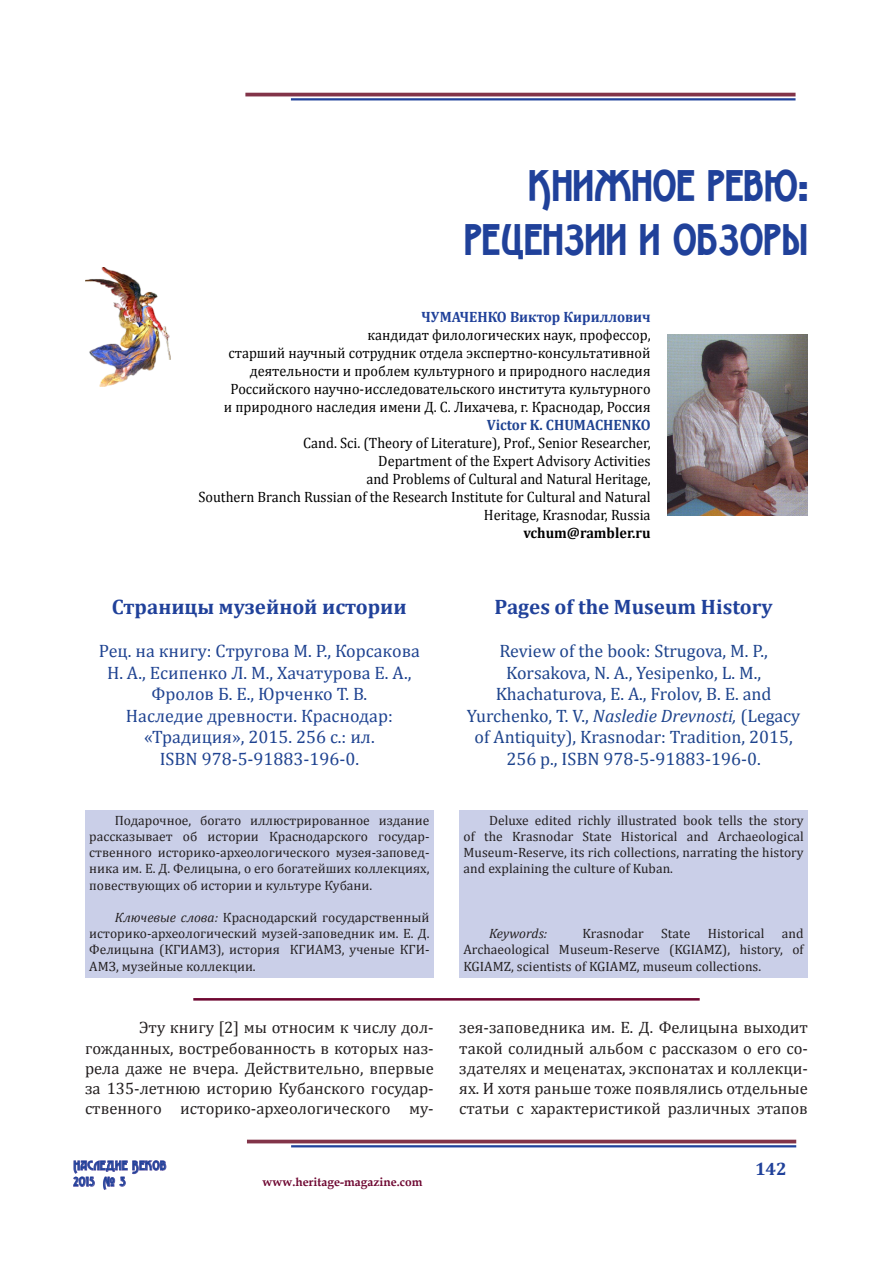
<style>
.page{position:relative;width:893px;height:1263px;background:#fff}
.page>*{position:absolute;margin:0;border:0;box-sizing:border-box;transform-origin:0 0}
.t1{font:45px "Advokat Modern";color:#20419a}
.t2{font:700 21px "Cambria";color:#20419a}
.t3{font:18px/21.6px "Cambria";color:#1e448d;text-align:center}
.t4{font:18px/21.6px "Cambria";color:#1f4391;text-align:center}
.t5{font:700 18px "Cambria";color:#20419a}
.t6{font:16.5px/20.2px "Cambria";color:#231f20;text-align:justify}
.t7{font:15px/18px "Cambria";color:#000001;text-align:right;scale:.95 1}
.t8{font:700 15px "Cambria";color:#20419a;scale:.95 1}
.t9{font:700 15px "Cambria";color:#1f4391;scale:.95 1}
.t10{font:700 15px "Cambria";color:#000001;scale:.95 1}
.t11{font:13.5px/16.2px "Cambria";letter-spacing:.005em;color:#231f20;text-align:justify}
.t12{font:13.5px/16.2px "Advokat Modern";letter-spacing:.03em;color:#20419a}
.t13{font:italic 13.5px "Cambria";letter-spacing:.005em;color:#231f20}
.t14{font:700 12px "Book Antiqua";color:#6e0731}
.s1{font-style:italic}
</style>
<div class="page">
<hr style="left:247px;top:1140px;width:549px;height:3px;background:#823449">
<hr style="left:291px;top:1145px;width:505px;height:2px;background:#20419a">
<svg style="left:73px;top:1160px;width:94px;height:30px"></svg>
<hr style="left:245px;top:93px;width:550px;height:3px;background:#823449">
<hr style="left:291px;top:98px;width:504px;height:2px;background:#20419a">
<img style="left:85px;top:268px;width:85px;height:119px">
<div style="left:459px;top:810px;width:349px;height:168px;background:#cacfe8"></div>
<div style="left:85px;top:810px;width:349px;height:168px;background:#cacfe8"></div>
<hr style="left:193px;top:998px;width:507px;height:2px;background:#6e0731">
<img style="left:668px;top:335px;width:140px;height:181px">
<p class="t1" style="left:527px;top:161px;width:282px">Книжное ревю:</p>
<p class="t1" style="left:464px;top:215px;width:345px">рецензии и обзоры</p>
<p class="t8" style="left:421px;top:306px;width:243px">ЧУМАЧЕНКО Виктор Кириллович</p>
<p class="t7" style="left:367px;top:326px;width:300px">кандидат филологических наук, профессор,</p>
<p class="t7" style="left:229px;top:344px;width:446px">старший научный сотрудник отдела экспертно-консультативной</p>
<p class="t7" style="left:250px;top:362px;width:423px">деятельности и проблем культурного и природного наследия</p>
<p class="t7" style="left:231px;top:380px;width:444px">Российского научно-исследовательского института культурного</p>
<p class="t7" style="left:224px;top:398px;width:451px">и природного наследия имени Д. С. Лихачева, г. Краснодар, Россия</p>
<p class="t9" style="left:487px;top:414px;width:174px">Victor K. CHUMACHENKO</p>
<p class="t7" style="left:303px;top:434px;width:367px">Cand. Sci. (Theory of Literature), Prof., Senior Researcher,</p>
<p class="t7" style="left:378px;top:452px;width:288px">Department of the Expert Advisory Activities</p>
<p class="t7" style="left:366px;top:470px;width:301px">and Problems of Cultural and Natural Heritage,</p>
<p class="t7" style="left:198px;top:488px;width:477px">Southern Branch Russian of the Research Institute for Cultural and Natural<br>Heritage, Krasnodar, Russia</p>
<p class="t10" style="left:523px;top:522px;width:135px">vchum@rambler.ru</p>
<p class="t2" style="left:112px;top:592px;width:296px">Страницы музейной истории</p>
<p class="t4" style="left:99px;top:640px;width:323px">Рец. на книгу: Стругова М. Р., Корсакова<br>Н. А., Есипенко Л. М., Хачатурова Е. А.,</p>
<p class="t4" style="left:151px;top:683px;width:217px">Фролов Б. Е., Юрченко Т. В.</p>
<p class="t4" style="left:126px;top:705px;width:268px">Наследие древности. Краснодар:</p>
<p class="t4" style="left:144px;top:726px;width:232px">«Традиция», 2015. 256 с.: ил.</p>
<p class="t4" style="left:160px;top:748px;width:201px">ISBN 978-5-91883-196-0.</p>
<p class="t11" style="left:89px;top:812px;width:342px;text-indent:26px">Подарочное, богато иллюстрированное издание рассказывает об истории Краснодарского государ&shy;ственного историко-археологического музея-заповед&shy;ника им. Е. Д. Фелицына, о его богатейших коллекциях, повествующих об истории и культуре Кубани.</p>
<p class="t11" style="left:89px;top:909px;width:342px;text-indent:26px"><span class="s1">Ключевые слова:</span> Краснодарский государственный историко-археологический музей-заповедник им. Е. Д.<br>Фелицына (КГИАМЗ), история КГИАМЗ, ученые КГИ-АМЗ, музейные коллекции.</p>
<p class="t2" style="left:495px;top:592px;width:279px">Pages of the Museum History</p>
<p class="t3" style="left:467px;top:640px;width:335px">Review of the book: Strugova, M. P., Korsakova, N. A., Yesipenko, L. M., Khachaturova, E. A., Frolov, B. E. and Yurchenko, T. V., <span class="s1">Nasledie Drevnosti,</span> (Legacy of Antiquity), Krasnodar: Tradition, 2015, 256 p., ISBN 978-5-91883-196-0.</p>
<p class="t11" style="left:463px;top:812px;width:342px;text-indent:26px">Deluxe edited richly illustrated book tells the story of the Krasnodar State Historical and Archaeological Museum-Reserve, its rich collections, narrating the history and explaining the culture of Kuban.</p>
<p class="t11" style="left:463px;top:925px;width:342px;text-indent:318px">and Archaeological Museum-Reserve (KGIAMZ), history, of KGIAMZ, scientists of KGIAMZ, museum collections.</p>
<p class="t13" style="left:489px;top:924px;width:60px">Keywords:</p>
<p class="t11" style="left:582px;top:925px;width:63px">Krasnodar</p>
<p class="t11" style="left:661px;top:925px;width:31px">State</p>
<p class="t11" style="left:708px;top:925px;width:58px">Historical</p>
<p class="t6" style="left:85px;top:1017px;width:350px;text-indent:54px">Эту книгу [2] мы относим к числу дол&shy;гожданных, востребованность в которых наз&shy;рела даже не вчера. Действительно, впервые за 135-летнюю историю Кубанского государ&shy;ственного историко-археологического му-</p>
<p class="t6" style="left:459px;top:1017px;width:350px">зея-заповедника им. Е. Д. Фелицына выходит такой солидный альбом с рассказом о его со&shy;здателях и меценатах, экспонатах и коллекци&shy;ях. И хотя раньше тоже появлялись отдельные статьи с характеристикой различных этапов</p>
<p class="t12" style="left:73px;top:1158px;width:95px">Наследие Веков<br>2015 № 3</p>
<p class="t14" style="left:262px;top:1174px;width:161px">www.heritage-magazine.com</p>
<p class="t5" style="left:755px;top:1156px;width:33px">142</p>
</div>
